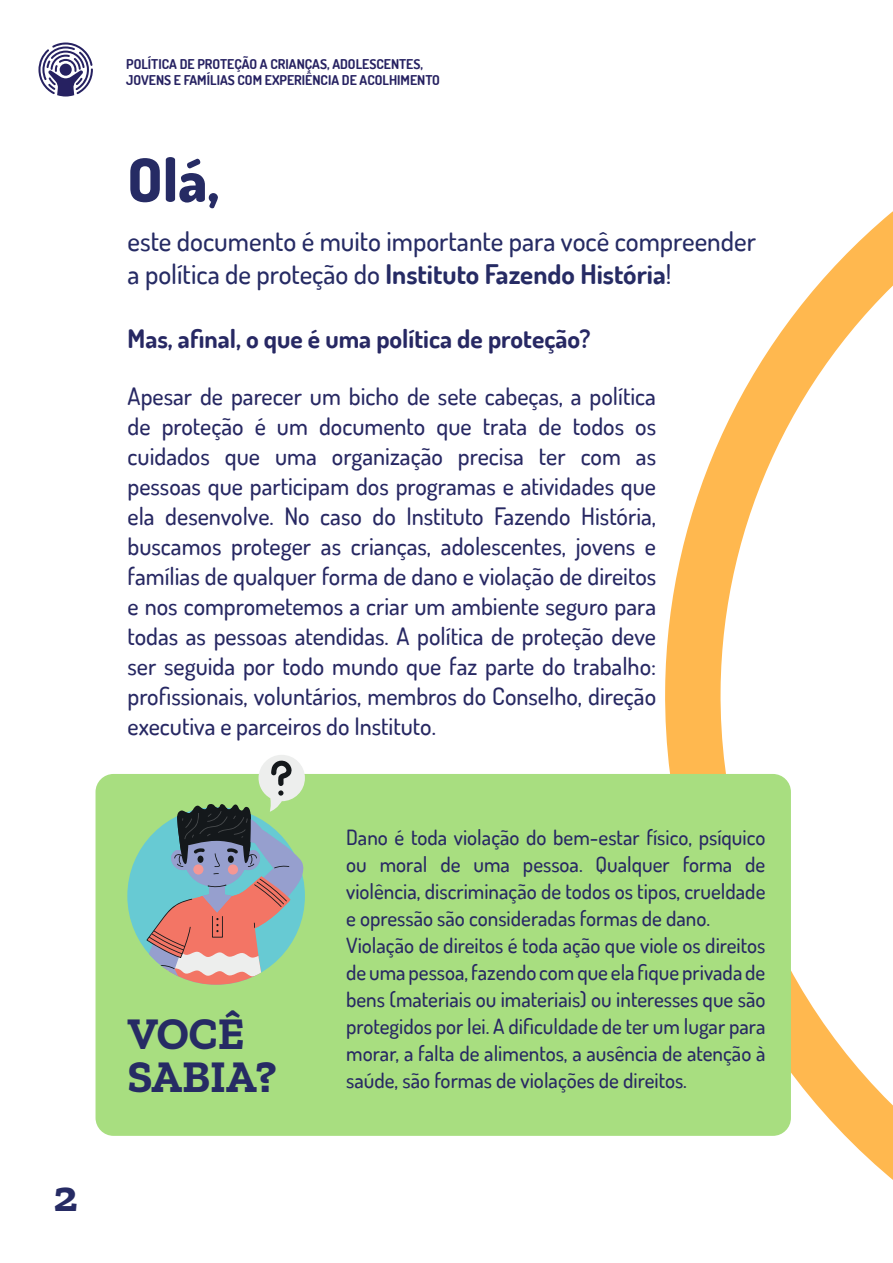
<style>
.page{position:relative;width:893px;height:1263px;background:#fff}
.page>*{position:absolute;margin:0;border:0;box-sizing:border-box;transform-origin:0 0}
.t1{font:800 60px "Dosis";color:#262b64}
.t2{font:700 45px/42px "Zilla Slab";color:#262b64}
.t3{font:500 27px "Dosis";color:#262b64}
.t4{font:700 27px "Dosis";color:#262b64}
.t5{font:700 25.5px "Dosis";color:#272863}
.t6{font:500 24px/30px "Dosis";color:#272863;text-align:justify}
.t7{font:500 21px/27px "Dosis";color:#272863;text-align:justify}
.t8{font:700 13.5px/16.2px "Dosis";color:#262161}
.s1{font-weight:500}
</style>
<div class="page">
<svg style="left:38px;top:43px;width:55px;height:54px"></svg>
<svg style="left:665px;top:211px;width:228px;height:969px"></svg>
<div style="left:96px;top:774px;width:695px;height:362px;background:#a8de80;border-radius:18px"></div>
<div style="left:127px;top:807px;width:178px;height:178px;background:#67cad3;border-radius:50%"></div>
<svg style="left:146px;top:755px;width:159px;height:230px"></svg>
<h2 class="t2" style="left:54px;top:1175px;width:26px">2</h2>
<p class="t8" style="left:126px;top:56px;width:315px">POLÍTICA DE PROTEÇÃO A CRIANÇAS, ADOLESCENTES,<br>JOVENS E FAMÍLIAS COM EXPERIÊNCIA DE ACOLHIMENTO</p>
<p class="t1" style="left:128px;top:141px;width:93px">Olá,</p>
<p class="t3" style="left:128px;top:224px;width:630px">este documento é muito importante para você compreender</p>
<p class="t4" style="left:128px;top:256px;width:545px"><span class="s1">a política de proteção do</span> Instituto Fazendo História<span class="s1">!</span></p>
<p class="t5" style="left:128px;top:323px;width:464px">Mas, afinal, o que é uma política de proteção?</p>
<p class="t6" style="left:128px;top:381px;width:530px">Apesar de parecer um bicho de sete cabeças, a política de proteção é um documento que trata de todos os cuidados que uma organização precisa ter com as pessoas que participam dos programas e atividades que ela desenvolve. No caso do Instituto Fazendo História, buscamos proteger as crianças, adolescentes, jovens e famílias de qualquer forma de dano e violação de direitos e nos comprometemos a criar um ambiente seguro para todas as pessoas atendidas. A política de proteção deve ser seguida por todo mundo que faz parte do trabalho: profissionais, voluntários, membros do Conselho, direção executiva e parceiros do Instituto.</p>
<p class="t2" style="left:127px;top:1014px;width:151px">VOCÊ<br>SABIA?</p>
<p class="t7" style="left:346px;top:823px;width:421px">Dano é toda violação do bem-estar físico, psíquico ou moral de uma pessoa. Qualquer forma de violência, discriminação de todos os tipos, crueldade e opressão são consideradas formas de dano.</p>
<p class="t7" style="left:346px;top:931px;width:421px">Violação de direitos é toda ação que viole os direitos de uma pessoa, fazendo com que ela fique privada de bens (materiais ou imateriais) ou interesses que são protegidos por lei. A dificuldade de ter um lugar para morar, a falta de alimentos, a ausência de atenção à saúde, são formas de violações de direitos.</p>
</div>
